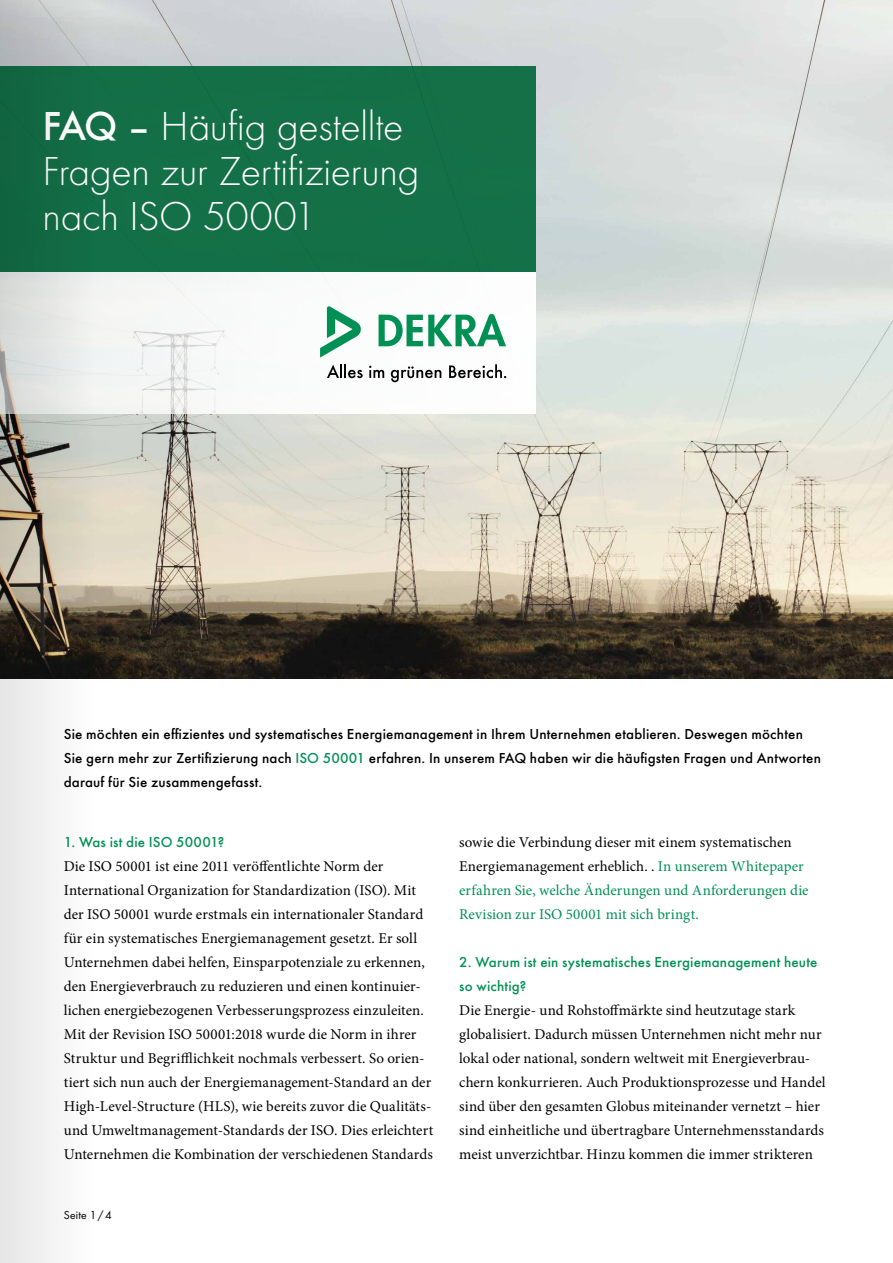
<style>
.page{position:relative;width:893px;height:1263px;background:#fff}
.page>*{position:absolute;margin:0;border:0;box-sizing:border-box;transform-origin:0 0}
.t1{font:300 42px/45px "Futura";letter-spacing:-.01em;color:#fff}
.t2{font:15px/24px "Minion Pro";color:#000}
.t3{font:500 15px/24px "Futura";letter-spacing:.01em;color:#000}
.t4{font:15px/24px "Minion Pro";color:#009054}
.t5{font:500 15px/24px "Futura";letter-spacing:.01em;color:#009054}
.t6{font:12px "Futura Boo";letter-spacing:.015em;color:#000}
.s1{font-weight:500}
.s2{color:#009054}
.s3{color:#000}
</style>
<div class="page">
<img style="left:96px;top:0;width:797px;height:679px">
<div style="left:0;top:67px;width:536px;height:205px;background:#147047"></div>
<div style="left:0;top:272px;width:536px;height:142px;background:#fafafa"></div>
<svg style="left:379px;top:314px;width:127px;height:32px"></svg>
<svg style="left:320px;top:306px;width:41px;height:52px"></svg>
<svg style="left:327px;top:364px;width:36px;height:14px"></svg>
<svg style="left:369px;top:366px;width:15px;height:12px"></svg>
<svg style="left:391px;top:366px;width:50px;height:16px"></svg>
<svg style="left:449px;top:364px;width:57px;height:14px"></svg>
<svg style="left:0;top:0;width:96px;height:1263px"></svg>
<h1 class="t1" style="left:43px;top:102px;width:378px"><span class="s1">FAQ –</span> Häufig gestellte<br>Fragen zur Zertifizierung nach ISO 50001</h1>
<p class="t3" style="left:64px;top:720px;width:759px">Sie möchten ein effizientes und systematisches Energiemanagement in Ihrem Unternehmen etablieren. Deswegen möchten<br>Sie gern mehr zur Zertifizierung nach <span class="s2">ISO 50001</span> erfahren. In unserem FAQ haben wir die häufigsten Fragen und Antworten darauf für Sie zusammengefasst.</p>
<p class="t5" style="left:64px;top:828px;width:162px">1. Was ist die ISO 50001?</p>
<p class="t2" style="left:64px;top:854px;width:371px">Die ISO 50001 ist eine 2011 veröffentlichte Norm der International Organization for Standardization (ISO). Mit der ISO 50001 wurde erstmals ein internationaler Standard für ein systematisches Energiemanagement gesetzt. Er soll Unternehmen dabei helfen, Einsparpotenziale zu erkennen, den Energieverbrauch zu reduzieren und einen kontinuier&shy;lichen energiebezogenen Verbesserungsprozess einzuleiten.<br>Mit der Revision ISO 50001:2018 wurde die Norm in ihrer Struktur und Begrifflichkeit nochmals verbessert. So orien&shy;tiert sich nun auch der Energiemanagement-Standard an der High-Level-Structure (HLS), wie bereits zuvor die Qualitäts&shy;und Umweltmanagement-Standards der ISO. Dies erleichtert Unternehmen die Kombination der verschiedenen Standards</p>
<p class="t6" style="left:64px;top:1206px;width:50px">Seite 1/4</p>
<p class="t4" style="left:459px;top:830px;width:351px"><span class="s3">sowie die Verbindung dieser mit einem systematischen Energiemanagement erheblich. .</span> In unserem Whitepaper erfahren Sie, welche Änderungen und Anforderungen die Revision zur ISO 50001 mit sich bringt.</p>
<p class="t5" style="left:459px;top:948px;width:360px">2. Warum ist ein systematisches Energiemanagement heute so wichtig?</p>
<p class="t2" style="left:459px;top:998px;width:368px">Die Energie- und Rohstoffmärkte sind heutzutage stark globalisiert. Dadurch müssen Unternehmen nicht mehr nur lokal oder national, sondern weltweit mit Energieverbrau&shy;chern konkurrieren. Auch Produktionsprozesse und Handel sind über den gesamten Globus miteinander vernetzt – hier sind einheitliche und übertragbare Unternehmensstandards meist unverzichtbar. Hinzu kommen die immer strikteren</p>
</div>
